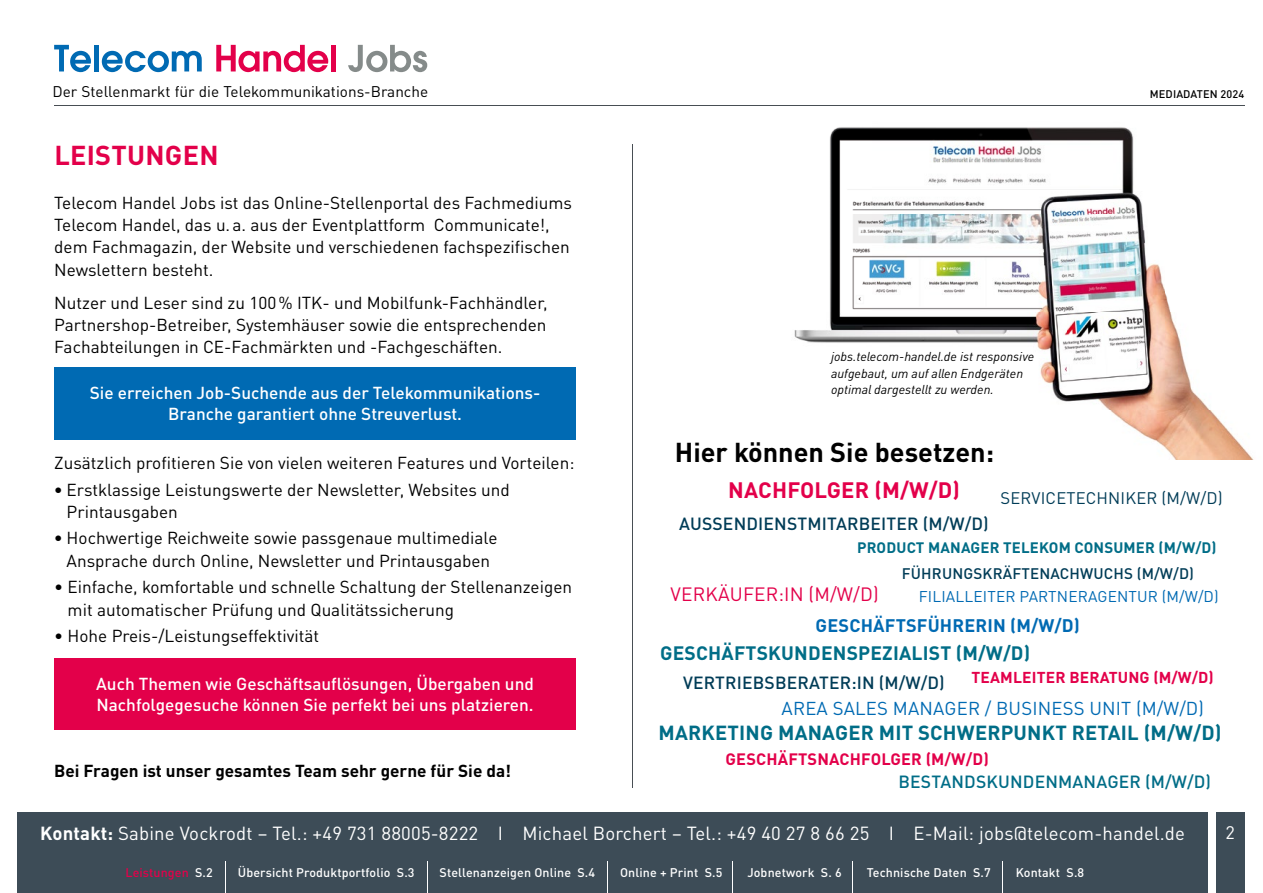
<style>
.page{position:relative;width:1263px;height:893px;background:#fff}
.page>*{position:absolute;margin:0;border:0;box-sizing:border-box;transform-origin:0 0}
.t1{font:700 27px "DINOT";color:#000}
.t2{font:700 27px "DINOT";letter-spacing:.01em;color:#e3004a}
.t3{font:700 22.05px "DINOT";letter-spacing:.01em;color:#e3004a}
.t4{font:700 20.1px "DINOT";letter-spacing:.01em;color:#006d87}
.t5{font:700 19.2px "DINOT";letter-spacing:.01em;color:#006d87}
.t6{font:19.05px "DINOT";letter-spacing:.01em;color:#e3004a}
.t7{font:18.75px "DINOT";letter-spacing:.01em;color:#fff}
.t8{font:18.45px "DINOT";letter-spacing:.01em;color:#006ab3}
.t9{font:700 18px "DINOT";letter-spacing:.01em;color:#006ab3}
.t10{font:18px "DINOT";color:#fff}
.t11{font:500 17.4px "DINOT";letter-spacing:.01em;color:#003c57}
.t12{font:500 17.4px "DINOT";letter-spacing:.01em;color:#006d87}
.t13{font:17.1px/22.4px "DINOT";color:#000}
.t14{font:500 17.1px/21px "DINOT";color:#fff;text-align:center}
.t15{font:700 17.1px "DINOT";color:#000}
.t16{font:16.65px "DINOT";letter-spacing:.01em;color:#003c57}
.t17{font:700 16.35px "DINOT";letter-spacing:.01em;color:#e3004a}
.t18{font:700 15.6px "DINOT";letter-spacing:.01em;color:#e3004a}
.t19{font:15.45px "DINOT";letter-spacing:.01em;color:#006ab3}
.t20{font:15.3px "DINOT";color:#000}
.t21{font:500 15.15px "DINOT";letter-spacing:.01em;color:#003c57}
.t22{font:700 15px "DINOT";letter-spacing:.01em;color:#006d87}
.t23{font:italic 12.75px/16.5px "DINOT";color:#000}
.t24{font:500 12.45px "DINOT";letter-spacing:.01em;color:#fff}
.t25{font:500 12.45px "DINOT";letter-spacing:.01em;color:#e3004a}
.t26{font:500 10.95px "DINOT";letter-spacing:.01em;color:#000}
.s1{font-weight:700}
.s2{color:#fff}
</style>
<div class="page">
<hr style="left:54px;top:106px;width:1190px;height:1px;background:#484e54">
<svg style="left:54px;top:45px;width:37px;height:27px"></svg>
<div style="left:94px;top:45px;width:5px;height:26px;background:#006ab3"></div>
<svg style="left:102px;top:51px;width:100px;height:21px"></svg>
<svg style="left:216px;top:45px;width:112px;height:27px"></svg>
<div style="left:331px;top:45px;width:5px;height:26px;background:#e3004a"></div>
<svg style="left:348px;top:45px;width:79px;height:27px"></svg>
<img style="left:794px;top:127px;width:460px;height:333px">
<hr style="left:632px;top:145px;width:1px;height:643px;background:#484e54">
<div style="left:54px;top:367px;width:522px;height:73px;background:#006ab3"></div>
<div style="left:54px;top:658px;width:522px;height:71px;background:#e3004a"></div>
<div style="left:1216px;top:812px;width:28px;height:81px;background:#3d4c57"></div>
<div style="left:18px;top:812px;width:1190px;height:81px;background:#3d4c57"></div>
<hr style="left:225px;top:861px;width:1px;height:32px;background:#fff">
<hr style="left:427px;top:861px;width:1px;height:32px;background:#fff">
<hr style="left:607px;top:861px;width:1px;height:32px;background:#fff">
<hr style="left:732px;top:861px;width:1px;height:32px;background:#fff">
<hr style="left:852px;top:861px;width:1px;height:32px;background:#fff">
<hr style="left:1002px;top:861px;width:1px;height:32px;background:#fff">
<p class="t20" style="left:53px;top:82px;width:377px">Der Stellenmarkt für die Telekommunikations-Branche</p>
<h1 class="t2" style="left:54px;top:138px;width:166px">LEISTUNGEN</h1>
<p class="t13" style="left:54px;top:191px;width:519px">Telecom Handel Jobs ist das Online-Stellenportal des Fachmediums Telecom Handel, das u. a. aus der Eventplattform Communicate!, dem Fachmagazin, der Website und verschiedenen fachspezifischen Newslettern besteht.</p>
<p class="t13" style="left:54px;top:291px;width:495px;text-align:justify">Nutzer und Leser sind zu 100 % ITK- und Mobilfunk-Fachhändler, Partnershop-Betreiber, Systemhäuser sowie die entsprechenden Fachabteilungen in CE-Fachmärkten und -Fachgeschäften.</p>
<p class="t14" style="left:90px;top:382px;width:452px">Sie erreichen Job-Suchende aus der Telekommunikations-<br>Branche garantiert ohne Streuverlust.</p>
<p class="t13" style="left:54px;top:451px;width:522px">Zusätzlich profitieren Sie von vielen weiteren Features und Vorteilen:</p>
<p class="t13" style="left:67px;top:478px;width:445px;text-indent:-12px"><span class="s1">•</span> Erstklassige Leistungswerte der Newsletter, Websites und<br>Printausgaben</p>
<p class="t13" style="left:54px;top:527px;width:445px;text-align:center"><span class="s1">•</span> Hochwertige Reichweite sowie passgenaue multimediale<br>Ansprache durch Online, Newsletter und Printausgaben</p>
<p class="t13" style="left:68px;top:576px;width:506px;text-indent:-13px">• Einfache, komfortable und schnelle Schaltung der Stellenanzeigen mit automatischer Prüfung und Qualitätssicherung</p>
<p class="t13" style="left:54px;top:625px;width:266px">• Hohe Preis-/Leistungseffektivität</p>
<p class="t14" style="left:96px;top:673px;width:439px;text-align:left">Auch Themen wie Geschäftsauflösungen, Übergaben und<br>Nachfolgegesuche können Sie perfekt bei uns platzieren.</p>
<p class="t15" style="left:54px;top:760px;width:458px">Bei Fragen ist unser gesamtes Team sehr gerne für Sie da!</p>
<p class="t23" style="left:831px;top:348px;width:205px">jobs.telecom-handel.de ist responsive aufgebaut, um auf allen Endgeräten optimal dargestellt zu werden.</p>
<h1 class="t1" style="left:675px;top:435px;width:321px">Hier können Sie besetzen:</h1>
<p class="t26" style="left:1150px;top:87px;width:96px">MEDIADATEN 2024</p>
<p class="t3" style="left:728px;top:475px;width:233px">NACHFOLGER (M/W/D)</p>
<p class="t16" style="left:1000px;top:488px;width:224px">SERVICETECHNIKER (M/W/D)</p>
<p class="t11" style="left:679px;top:512px;width:311px">AUSSENDIENSTMITARBEITER (M/W/D)</p>
<p class="t22" style="left:857px;top:538px;width:361px">PRODUCT MANAGER TELEKOM CONSUMER (M/W/D)</p>
<p class="t6" style="left:670px;top:583px;width:210px">VERKÄUFER:IN (M/W/D)</p>
<p class="t21" style="left:902px;top:564px;width:294px">FÜHRUNGSKRÄFTENACHWUCHS (M/W/D)</p>
<p class="t19" style="left:919px;top:587px;width:301px">FILIALLEITER PARTNERAGENTUR (M/W/D)</p>
<p class="t5" style="left:660px;top:640px;width:371px">GESCHÄFTSKUNDENSPEZIALIST (M/W/D)</p>
<p class="t9" style="left:816px;top:613px;width:266px">GESCHÄFTSFÜHRERIN (M/W/D)</p>
<p class="t18" style="left:971px;top:667px;width:244px">TEAMLEITER BERATUNG (M/W/D)</p>
<p class="t4" style="left:659px;top:720px;width:564px">MARKETING MANAGER MIT SCHWERPUNKT RETAIL (M/W/D)</p>
<p class="t11" style="left:683px;top:672px;width:263px">VERTRIEBSBERATER:IN (M/W/D)</p>
<p class="t8" style="left:781px;top:697px;width:424px">AREA SALES MANAGER / BUSINESS UNIT (M/W/D)</p>
<p class="t17" style="left:725px;top:748px;width:265px">GESCHÄFTSNACHFOLGER (M/W/D)</p>
<p class="t12" style="left:898px;top:770px;width:314px">BESTANDSKUNDENMANAGER (M/W/D)</p>
<p class="t7" style="left:40px;top:821px;width:1146px"><span class="s1">Kontakt:</span> Sabine Vockrodt – Tel.: +49 731 88005-8222 I Michael Borchert – Tel.: +49 40 27 8 66 25 I E-Mail: jobs@telecom-handel.de</p>
<p class="t10" style="left:1225px;top:821px;width:11px">2</p>
<p class="t25" style="left:125px;top:864px;width:89px">Leistungen <span class="s2">S.2</span></p>
<p class="t24" style="left:238px;top:864px;width:178px">Übersicht Produktportfolio S.3</p>
<p class="t24" style="left:440px;top:864px;width:157px">Stellenanzeigen Online S.4</p>
<p class="t24" style="left:620px;top:864px;width:104px">Online + Print S.5</p>
<p class="t24" style="left:747px;top:864px;width:96px">Jobnetwork S. 6</p>
<p class="t24" style="left:867px;top:864px;width:125px">Technische Daten S.7</p>
<p class="t24" style="left:1016px;top:864px;width:70px">Kontakt S.8</p>
</div>
